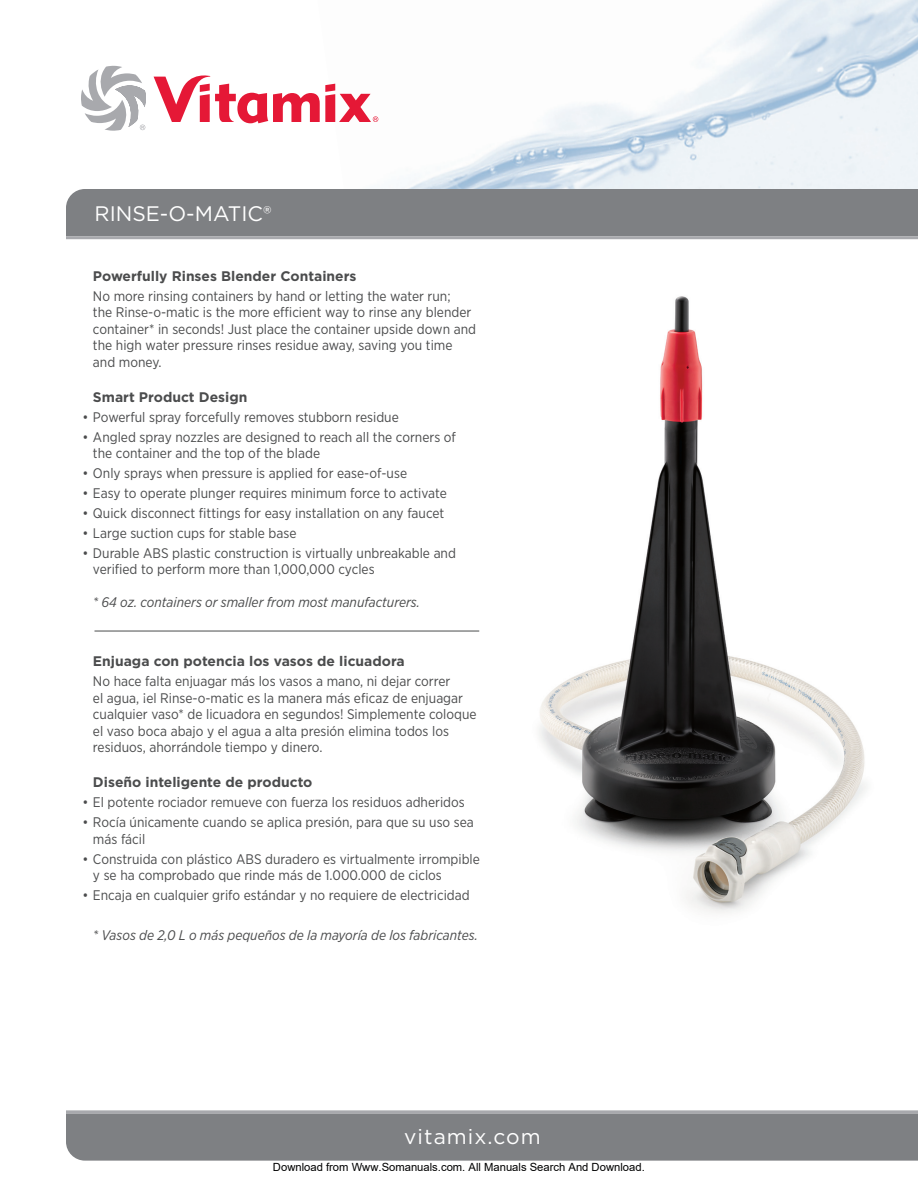
<style>
.page{position:relative;width:918px;height:1188px;background:#fff}
.page>*{position:absolute;margin:0;border:0;box-sizing:border-box;transform-origin:0 0}
.t1{font:21px "Gotham";color:#fff}
.t2{font:13.8px/16.5px "Gotham Narrow";color:#4b4c4d}
.t3{font:700 13.8px "Gotham";color:#4b4c4d}
.t4{font:italic 13.8px "Gotham Narrow";color:#4b4c4d}
.t5{font:11.25px "Arial";color:#000}
</style>
<div class="page">
<img style="left:453px;top:296px;width:413px;height:617px">
<img style="left:378px;top:0;width:540px;height:189px">
<svg style="left:154px;top:75px;width:224px;height:48px"></svg>
<svg style="left:81px;top:66px;width:65px;height:65px"></svg>
<div style="left:66px;top:189px;width:852px;height:47px;background:#7e8083"></div>
<hr style="left:66px;top:236px;width:852px;height:3px;background:#a8a9ad">
<div style="left:66px;top:1113px;width:852px;height:48px;background:#7e8083"></div>
<hr style="left:66px;top:1110px;width:852px;height:3px;background:#a8a9ad">
<hr style="left:94px;top:631px;width:385px;height:1px;background:#4b4c4d">
<h1 class="t1" style="left:94px;top:200px;width:178px">Rinse-o-matic®</h1>
<p class="t3" style="left:93px;top:267px;width:265px">Powerfully Rinses Blender Containers</p>
<p class="t2" style="left:93px;top:288px;width:385px">No more rinsing containers by hand or letting the water run;<br>the Rinse-o-matic is the more efficient way to rinse any blender container* in seconds! Just place the container upside down and the high water pressure rinses residue away, saving you time and money.</p>
<p class="t3" style="left:93px;top:388px;width:156px">Smart Product Design</p>
<p class="t2" style="left:82px;top:409px;width:318px">• Powerful spray forcefully removes stubborn residue</p>
<p class="t2" style="left:93px;top:429px;width:364px;text-indent:-11px">• Angled spray nozzles are designed to reach all the corners of the container and the top of the blade</p>
<p class="t2" style="left:82px;top:465px;width:326px">• Only sprays when pressure is applied for ease-of-use</p>
<p class="t2" style="left:82px;top:485px;width:366px">• Easy to operate plunger requires minimum force to activate</p>
<p class="t2" style="left:82px;top:505px;width:363px">• Quick disconnect fittings for easy installation on any faucet</p>
<p class="t2" style="left:82px;top:525px;width:216px">• Large suction cups for stable base</p>
<p class="t2" style="left:93px;top:544px;width:365px;text-indent:-11px">• Durable ABS plastic construction is virtually unbreakable and verified to perform more than 1,000,000 cycles</p>
<p class="t4" style="left:93px;top:593px;width:329px">* 64 oz. containers or smaller from most manufacturers.</p>
<p class="t3" style="left:93px;top:652px;width:313px">Enjuaga con potencia los vasos de licuadora</p>
<p class="t2" style="left:93px;top:673px;width:385px">No hace falta enjuagar más los vasos a mano, ni dejar correr<br>el agua, ¡el Rinse-o-matic es la manera más eficaz de enjuagar cualquier vaso* de licuadora en segundos! Simplemente coloque el vaso boca abajo y el agua a alta presión elimina todos los residuos, ahorrándole tiempo y dinero.</p>
<p class="t3" style="left:93px;top:773px;width:221px">Diseño inteligente de producto</p>
<p class="t2" style="left:82px;top:794px;width:384px">• El potente rociador remueve con fuerza los residuos adheridos</p>
<p class="t2" style="left:93px;top:814px;width:382px;text-indent:-11px">• Rocía únicamente cuando se aplica presión, para que su uso sea más fácil</p>
<p class="t2" style="left:93px;top:850px;width:388px;text-indent:-11px">• Construida con plástico ABS duradero es virtualmente irrompible y se ha comprobado que rinde más de 1.000.000 de ciclos</p>
<p class="t2" style="left:82px;top:887px;width:389px">• Encaja en cualquier grifo estándar y no requiere de electricidad</p>
<p class="t4" style="left:93px;top:926px;width:387px">* Vasos de 2,0 L o más pequeños de la mayoría de los fabricantes.</p>
<h1 class="t1" style="left:404px;top:1123px;width:138px">vitamix.com</h1>
<p class="t5" style="left:273px;top:1160px;width:373px">Download from Www.Somanuals.com. All Manuals Search And Download.</p>
</div>
